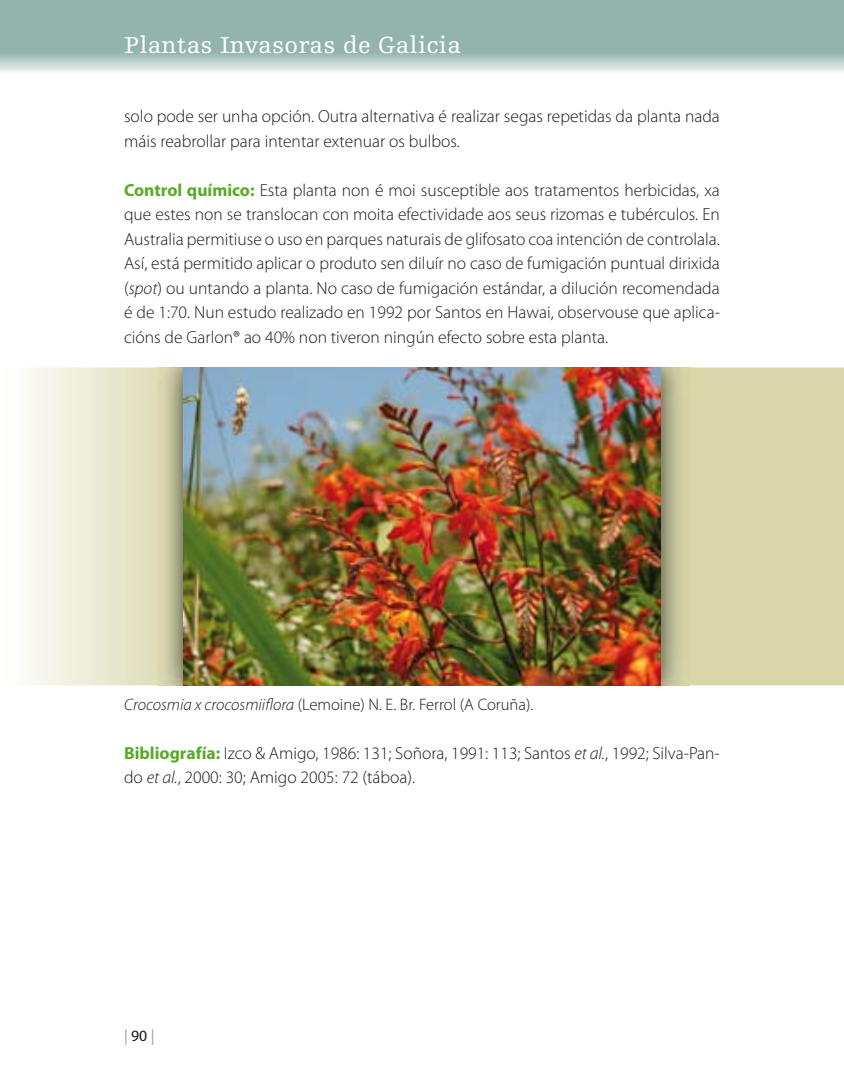
<style>
.page{position:relative;width:844px;height:1092px;background:#fff}
.page>*{position:absolute;margin:0;border:0;box-sizing:border-box;transform-origin:0 0}
.t1{font:24.5px "Egyptienne FLT";letter-spacing:.01em;color:#fff}
.t2{font:300 17.5px/24.5px "Myriad Pro";color:#1a171b}
.t3{font:300 16.62px "Myriad Pro";color:#1a171b}
.t4{font:15.75px "Myriad Pro";color:#9c9d9f}
.s1{font-weight:700;color:#58ab27}
.s2{font-style:italic}
.s3{color:#1a171b}
</style>
<div class="page">
<svg style="left:0;top:0;width:843px;height:73px;background:#9fbdb7"></svg>
<svg style="left:27px;top:367px;width:816px;height:318px;background:#e1e0be"></svg>
<img style="left:157px;top:367px;width:532px;height:318px">
<img style="left:183px;top:367px;width:477px;height:318px">
<p class="t1" style="left:124px;top:32px;width:338px">Plantas Invasoras de Galicia</p>
<p class="t2" style="left:124px;top:104px;width:597px">solo pode ser unha opción. Outra alternativa é realizar segas repetidas da planta nada máis reabrollar para intentar extenuar os bulbos.</p>
<p class="t2" style="left:124px;top:178px;width:597px;text-align:justify"><span class="s1">Control químico:</span> Esta planta non é moi susceptible aos tratamentos herbicidas, xa que estes non se translocan con moita efectividade aos seus rizomas e tubérculos. En Australia permitiuse o uso en parques naturais de glifosato coa intención de controlala.<br>Así, está permitido aplicar o produto sen diluír no caso de fumigación puntual dirixida (<span class="s2">spot</span>) ou untando a planta. No caso de fumigación estándar, a dilución recomendada é de 1:70. Nun estudo realizado en 1992 por Santos en Hawai, observouse que aplica&shy;cións de Garlon® ao 40% non tiveron ningún efecto sobre esta planta.</p>
<p class="t3" style="left:124px;top:694px;width:410px"><span class="s2">Crocosmia x crocosmiiflora</span> (Lemoine) N. E. Br. Ferrol (A Coruña).</p>
<p class="t2" style="left:124px;top:740px;width:597px"><span class="s1">Bibliografía:</span> Izco &amp; Amigo, 1986: 131; Soñora, 1991: 113; Santos <span class="s2">et al.</span>, 1992; Silva-Pan&shy;do <span class="s2">et al.</span>, 2000: 30; Amigo 2005: 72 (táboa).</p>
<p class="t4" style="left:124px;top:1025px;width:32px">| <span class="s3">90</span> |</p>
</div>
